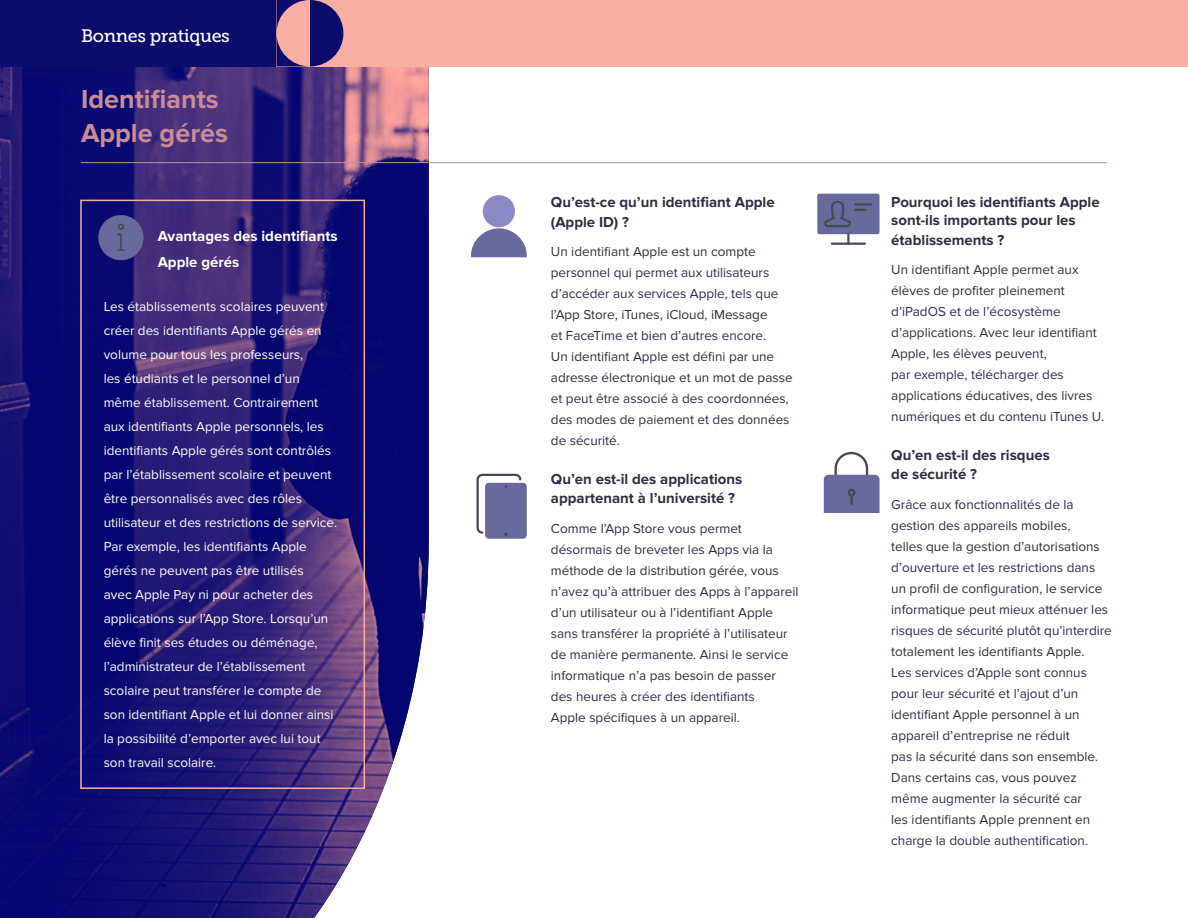
<style>
.page{position:relative;width:1188px;height:918px;background:#fff}
.page>*{position:absolute;margin:0;border:0;box-sizing:border-box;transform-origin:0 0}
.t1{font:700 27px/34.5px "Proxima Nova";color:#ca8d97}
.t2{font:18px "Museo Slab 500";letter-spacing:-.02em;color:#fff}
.t3{font:700 15px/19.8px "Proxima Nova";color:#2e2e45}
.t4{font:700 15px/25.5px "Proxima Nova";color:#fff}
.t5{font:13.5px/21px "Proxima Nova";color:#2e2e45}
.t6{font:13.5px/24px "Proxima Nova";color:#fff}
</style>
<div class="page">
<img style="left:0;top:66px;width:429px;height:852px">
<div style="left:0;top:0;width:276px;height:66px;background:#0b0d6d"></div>
<div style="left:276px;top:0;width:912px;height:66px;background:#f8aea2"></div>
<svg style="left:276px;top:0;width:67px;height:66px"></svg>
<hr style="left:81px;top:162px;width:1026px;height:1px;background:#ca8d97">
<div style="left:485px;top:483px;width:42px;height:56px;background:#69699d;border-radius:4px"></div>
<svg style="left:476px;top:473px;width:46px;height:63px"></svg>
<div style="left:817px;top:194px;width:63px;height:40px;background:#69699d;border-radius:2px"></div>
<hr style="left:832px;top:243px;width:33px;height:2px;background:#444a54">
<hr style="left:855px;top:203px;width:16px;height:3px;background:#444a54">
<svg style="left:824px;top:200px;width:42px;height:28px"></svg>
<svg style="left:847px;top:234px;width:3px;height:9px"></svg>
<div style="left:483px;top:195px;width:32px;height:32px;background:#8b89c3;border-radius:50%"></div>
<svg style="left:471px;top:228px;width:56px;height:29px"></svg>
<svg style="left:98px;top:214px;width:46px;height:47px;background:#555390"></svg>
<div style="left:80px;top:200px;width:285px;height:589px;border:2px solid #f8aea2"></div>
<svg style="left:824px;top:451px;width:56px;height:62px"></svg>
<h2 class="t2" style="left:81px;top:26px;width:150px">Bonnes pratiques</h2>
<h1 class="t1" style="left:81px;top:82px;width:148px">Identifiants<br>Apple gérés</h1>
<p class="t4" style="left:158px;top:224px;width:182px">Avantages des identifiants<br>Apple gérés</p>
<p class="t6" style="left:104px;top:295px;width:235px">Les établissements scolaires peuvent créer des identifiants Apple gérés en volume pour tous les professeurs,<br>les étudiants et le personnel d’un même établissement. Contrairement aux identifiants Apple personnels, les identifiants Apple gérés sont contrôlés par l’établissement scolaire et peuvent être personnalisés avec des rôles utilisateur et des restrictions de service.<br>Par exemple, les identifiants Apple gérés ne peuvent pas être utilisés<br>avec Apple Pay ni pour acheter des applications sur l’App Store. Lorsqu’un élève finit ses études ou déménage, l’administrateur de l’établissement scolaire peut transférer le compte de son identifiant Apple et lui donner ainsi la possibilité d’emporter avec lui tout son travail scolaire.</p>
<p class="t3" style="left:551px;top:192px;width:225px">Qu’est-ce qu’un identifiant Apple (Apple ID) ?</p>
<p class="t5" style="left:551px;top:241px;width:243px">Un identifiant Apple est un compte personnel qui permet aux utilisateurs d’accéder aux services Apple, tels que l’App Store, iTunes, iCloud, iMessage<br>et FaceTime et bien d’autres encore.<br>Un identifiant Apple est défini par une adresse électronique et un mot de passe et peut être associé à des coordonnées, des modes de paiement et des données de sécurité.</p>
<p class="t3" style="left:551px;top:469px;width:193px">Qu’en est-il des applications appartenant à l’université ?</p>
<p class="t5" style="left:551px;top:518px;width:249px">Comme l’App Store vous permet désormais de breveter les Apps via la méthode de la distribution gérée, vous n’avez qu’à attribuer des Apps à l’appareil d’un utilisateur ou à l’identifiant Apple sans transférer la propriété à l’utilisateur de manière permanente. Ainsi le service informatique n’a pas besoin de passer des heures à créer des identifiants<br>Apple spécifiques à un appareil.</p>
<p class="t3" style="left:891px;top:193px;width:210px;line-height:18px">Pourquoi les identifiants Apple sont-ils importants pour les</p>
<p class="t3" style="left:891px;top:230px;width:115px">établissements ?</p>
<p class="t5" style="left:891px;top:259px;width:214px">Un identifiant Apple permet aux élèves de profiter pleinement d’iPadOS et de l’écosystème d’applications. Avec leur identifiant<br>Apple, les élèves peuvent,<br>par exemple, télécharger des applications éducatives, des livres numériques et du contenu iTunes U.</p>
<p class="t3" style="left:891px;top:445px;width:160px">Qu’en est-il des risques de sécurité ?</p>
<p class="t5" style="left:891px;top:494px;width:222px">Grâce aux fonctionnalités de la gestion des appareils mobiles,<br>telles que la gestion d’autorisations d’ouverture et les restrictions dans un profil de configuration, le service informatique peut mieux atténuer les risques de sécurité plutôt qu’interdire totalement les identifiants Apple.<br>Les services d’Apple sont connus pour leur sécurité et l’ajout d’un identifiant Apple personnel à un appareil d’entreprise ne réduit<br>pas la sécurité dans son ensemble.<br>Dans certains cas, vous pouvez même augmenter la sécurité car<br>les identifiants Apple prennent en charge la double authentification.</p>
</div>
